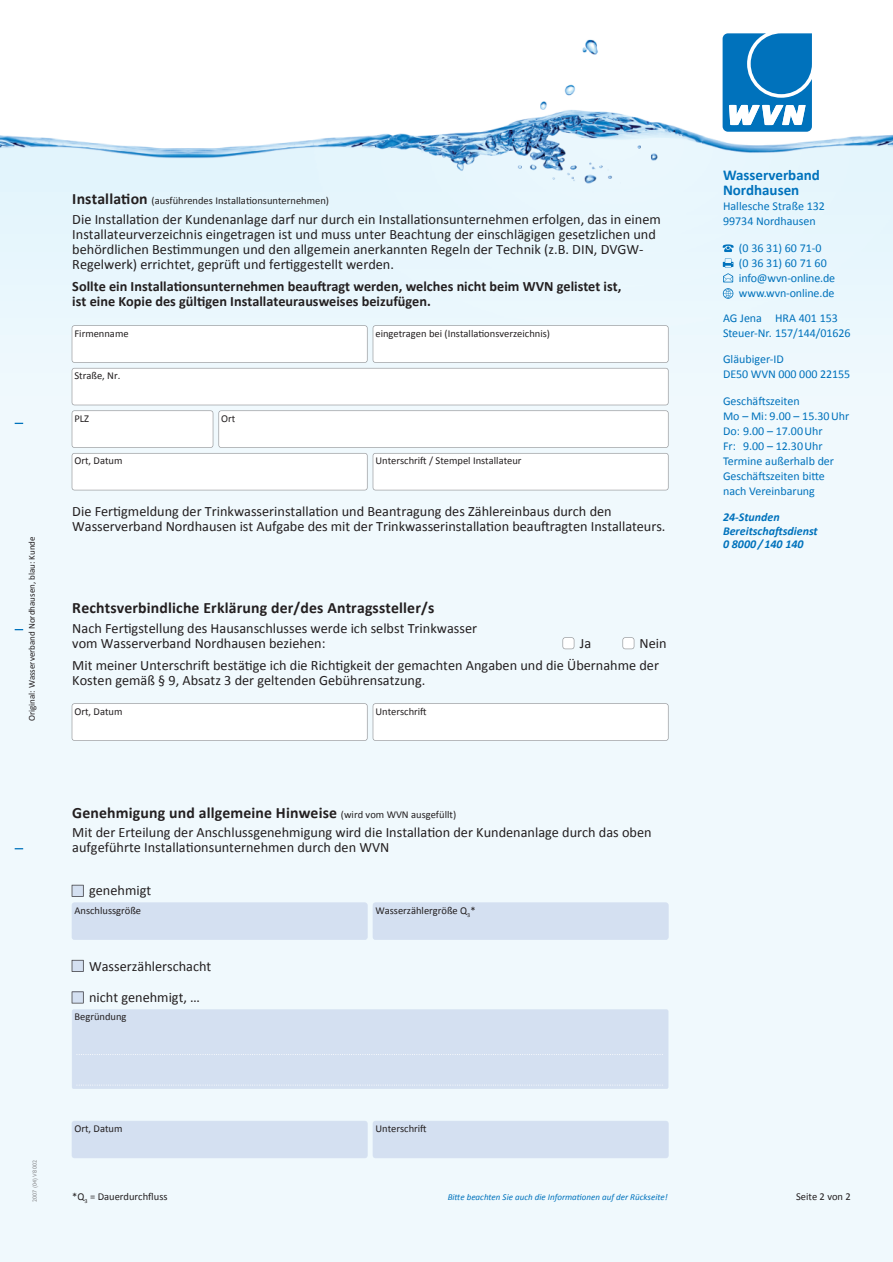
<style>
.page{position:relative;width:893px;height:1262px;background:#fff}
.page>*{position:absolute;margin:0;border:0;box-sizing:border-box;transform-origin:0 0}
.t1{font:700 15.75px "Calibri";letter-spacing:.01em;color:#231f20}
.t2{font:700 15px/15px "Calibri";color:#0072bc}
.t3{font:14.25px/15px "Calibri";color:#231f20}
.t4{font:700 14.25px/15px "Calibri";color:#231f20}
.t5{font:12px/15px "Calibri";color:#0072bc}
.t6{font:italic 700 12px/13.5px "Calibri";color:#0072bc}
.t7{font:10.5px "Calibri";color:#231f20}
.t8{font:italic 9px "Calibri";color:#0072bc}
.t9{font:9px "Calibri";color:#231f20}
.t10{font:6px "Gill Sans";color:#939598}
.s1{font-weight:700;font-size:15.75px}
.s2{font-weight:400;font-size:10.5px}
</style>
<div class="page">
<img style="left:0;top:33px;width:892px;height:732px">
<div style="left:0;top:765px;width:892px;height:497px;background:#f0f9fd"></div>
<svg style="left:722px;top:288px;width:11px;height:11px"></svg>
<svg style="left:722px;top:258px;width:11px;height:24px"></svg>
<svg style="left:722px;top:244px;width:11px;height:8px"></svg>
<svg style="left:722px;top:33px;width:89px;height:99px"></svg>
<div style="left:72px;top:1121px;width:596px;height:37px;background:#d4e0f1"></div>
<div style="left:72px;top:1009px;width:596px;height:80px;background:#d4e0f1"></div>
<svg style="left:77px;top:1084px;width:586px;height:1px"></svg>
<svg style="left:77px;top:1054px;width:586px;height:1px"></svg>
<div style="left:72px;top:902px;width:596px;height:38px;background:#d4e0f1"></div>
<svg style="left:72px;top:991px;width:12px;height:12px"></svg>
<svg style="left:72px;top:960px;width:12px;height:11px"></svg>
<svg style="left:72px;top:884px;width:12px;height:12px"></svg>
<svg style="left:72px;top:703px;width:596px;height:38px"></svg>
<svg style="left:562px;top:637px;width:12px;height:12px"></svg>
<svg style="left:622px;top:637px;width:12px;height:12px"></svg>
<svg style="left:72px;top:325px;width:596px;height:165px"></svg>
<p class="t9" style="left:26px;top:721px;width:186px;rotate:-90deg">Original: Wasserverband Nordhausen, blau: Kunde</p>
<p class="t7" style="left:72px;top:194px;width:258px"><span class="s1">Installation</span> (ausführendes Installationsunternehmen)</p>
<p class="t3" style="left:72px;top:212px;width:590px">Die Installation der Kundenanlage darf nur durch ein Installationsunternehmen erfolgen, das in einem Installateurverzeichnis eingetragen ist und muss unter Beachtung der einschlägigen gesetzlichen und behördlichen Bestimmungen und den allgemein anerkannten Regeln der Technik (z.B. DIN, DVGW-Regelwerk) errichtet, geprüft und fertiggestellt werden.</p>
<p class="t4" style="left:72px;top:279px;width:550px">Sollte ein Installationsunternehmen beauftragt werden, welches nicht beim WVN gelistet ist, ist eine Kopie des gültigen Installateurausweises beizufügen.</p>
<p class="t7" style="left:74px;top:326px;width:56px">Firmenname</p>
<p class="t7" style="left:375px;top:326px;width:176px">eingetragen bei (Installationsverzeichnis)</p>
<p class="t7" style="left:74px;top:369px;width:47px">Straße, Nr.</p>
<p class="t7" style="left:74px;top:411px;width:16px">PLZ</p>
<p class="t7" style="left:221px;top:411px;width:16px">Ort</p>
<p class="t7" style="left:74px;top:454px;width:50px">Ort, Datum</p>
<p class="t7" style="left:375px;top:454px;width:148px">Unterschrift / Stempel Installateur</p>
<p class="t3" style="left:72px;top:504px;width:594px">Die Fertigmeldung der Trinkwasserinstallation und Beantragung des Zählereinbaus durch den<br>Wasserverband Nordhausen ist Aufgabe des mit der Trinkwasserinstallation beauftragten Installateurs.</p>
<p class="t1" style="left:72px;top:598px;width:363px">Rechtsverbindliche Erklärung der/des Antragssteller/s</p>
<p class="t3" style="left:72px;top:620px;width:406px">Nach Fertigstellung des Hausanschlusses werde ich selbst Trinkwasser vom Wasserverband Nordhausen beziehen:</p>
<p class="t3" style="left:72px;top:658px;width:588px">Mit meiner Unterschrift bestätige ich die Richtigkeit der gemachten Angaben und die Übernahme der<br>Kosten gemäß § 9, Absatz 3 der geltenden Gebührensatzung.</p>
<p class="t3" style="left:580px;top:635px;width:13px">Ja</p>
<p class="t3" style="left:639px;top:635px;width:29px">Nein</p>
<p class="t7" style="left:74px;top:704px;width:50px">Ort, Datum</p>
<p class="t7" style="left:375px;top:704px;width:53px">Unterschrift</p>
<p class="t1" style="left:72px;top:802px;width:385px">Genehmigung und allgemeine Hinweise <span class="s2">(wird vom WVN ausgefüllt)</span></p>
<p class="t3" style="left:72px;top:825px;width:580px">Mit der Erteilung der Anschlussgenehmigung wird die Installation der Kundenanlage durch das oben aufgeführte Installationsunternehmen durch den WVN</p>
<p class="t3" style="left:89px;top:883px;width:63px">genehmigt</p>
<p class="t7" style="left:74px;top:903px;width:68px">Anschlussgröße</p>
<p class="t3" style="left:89px;top:958px;width:124px">Wasserzählerschacht</p>
<p class="t3" style="left:89px;top:990px;width:112px">nicht genehmigt, …</p>
<p class="t7" style="left:74px;top:1010px;width:54px">Begründung</p>
<p class="t7" style="left:375px;top:903px;width:102px">Wasserzählergröße Q<sub>3</sub>*</p>
<p class="t10" style="left:31px;top:1202px;width:44px;rotate:-90deg">2007 (04) V8 002</p>
<p class="t7" style="left:74px;top:1122px;width:50px">Ort, Datum</p>
<p class="t7" style="left:375px;top:1122px;width:53px">Unterschrift</p>
<p class="t7" style="left:72px;top:1189px;width:97px">*Q<sub>3</sub> = Dauerdurchfluss</p>
<p class="t8" style="left:447px;top:1190px;width:221px">Bitte beachten Sie auch die Informationen auf der Rückseite!</p>
<p class="t2" style="left:723px;top:167px;width:98px">Wasserverband<br>Nordhausen</p>
<p class="t5" style="left:723px;top:198px;width:103px">Hallesche Straße 132<br>99734 Nordhausen</p>
<p class="t5" style="left:739px;top:240px;width:98px">(0 36 31) 60 71-0<br>(0 36 31) 60 71 60 info@wvn-online.de www.wvn-online.de</p>
<p class="t5" style="left:723px;top:311px;width:129px">AG Jena HRA 401 153<br>Steuer-Nr. 157/144/01626</p>
<p class="t5" style="left:723px;top:352px;width:129px">Gläubiger-ID<br>DE50 WVN 000 000 22155</p>
<p class="t5" style="left:723px;top:393px;width:128px">Geschäftszeiten<br>Mo – Mi: 9.00 – 15.30Uhr<br>Do: 9.00 – 17.00Uhr<br>Fr: 9.00 – 12.30Uhr<br>Termine außerhalb der<br>Geschäftszeiten bitte nach Vereinbarung</p>
<p class="t6" style="left:723px;top:510px;width:96px">24-Stunden<br>Bereitschaftsdienst<br>0 8000 /140 140</p>
<p class="t7" style="left:796px;top:1189px;width:56px">Seite 2 von 2</p>
</div>
